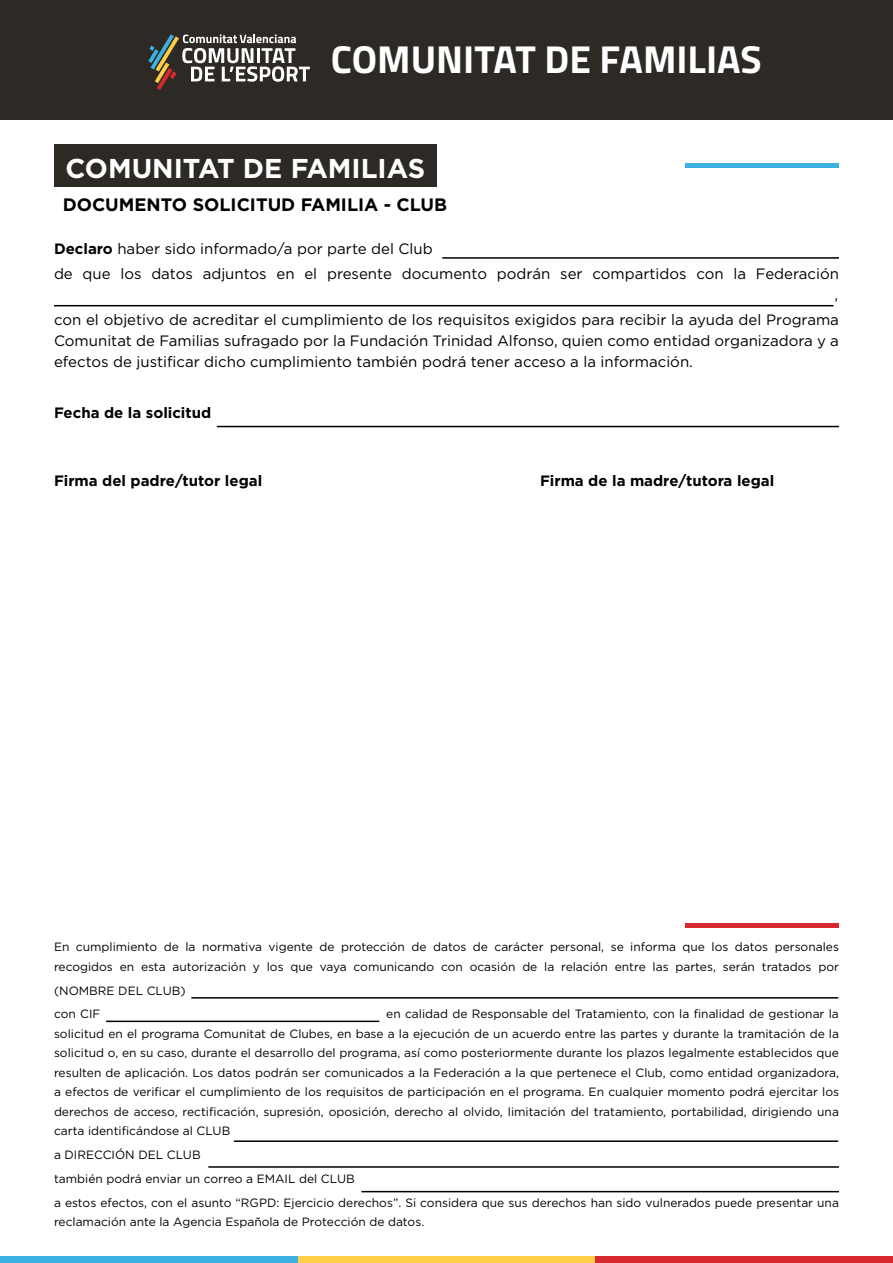
<style>
.page{position:relative;width:893px;height:1263px;background:#fff}
.page>*{position:absolute;margin:0;border:0;box-sizing:border-box;transform-origin:0 0}
.t1{font:700 39px "Titillium Web";color:#fff}
.t2{font:700 27.15px "Gotham";color:#fff}
.t3{font:700 18px "Gotham";color:#000}
.t4{font:15px/25.2px "Gotham";color:#000}
.t5{font:700 15px "Gotham";color:#000}
.t6{font:12px/19.5px "Gotham";color:#000}
.s1{font-weight:700}
</style>
<div class="page">
<div style="left:0;top:1256px;width:298px;height:7px;background:#3db1e2"></div>
<div style="left:298px;top:1256px;width:297px;height:7px;background:#fecf47"></div>
<div style="left:595px;top:1256px;width:298px;height:7px;background:#d82930"></div>
<div style="left:0;top:0;width:893px;height:119px;background:#2d2a26"></div>
<svg style="left:148px;top:34px;width:162px;height:56px"></svg>
<hr style="left:686px;top:163px;width:153px;height:4px;background:#3db1e2">
<hr style="left:686px;top:923px;width:153px;height:4px;background:#d82930">
<div style="left:54px;top:144px;width:382px;height:43px;background:#2d2a26"></div>
<hr style="left:442px;top:257px;width:397px;height:2px;background:#000">
<hr style="left:54px;top:305px;width:779px;height:1px;background:#000">
<hr style="left:217px;top:426px;width:622px;height:1px;background:#000">
<hr style="left:191px;top:997px;width:647px;height:1px;background:#000">
<hr style="left:106px;top:1020px;width:273px;height:2px;background:#000">
<hr style="left:234px;top:1140px;width:604px;height:2px;background:#000">
<hr style="left:208px;top:1166px;width:631px;height:2px;background:#000">
<hr style="left:361px;top:1191px;width:478px;height:1px;background:#000">
<h1 class="t1" style="left:331px;top:30px;width:432px">COMUNITAT DE FAMILIAS</h1>
<h2 class="t2" style="left:65px;top:153px;width:361px">COMUNITAT DE FAMILIAS</h2>
<h3 class="t3" style="left:63px;top:194px;width:386px">DOCUMENTO SOLICITUD FAMILIA - CLUB</h3>
<p class="t4" style="left:54px;top:235px;width:786px"><span class="s1">Declaro</span> haber sido informado/a por parte del Club<br>de que los datos adjuntos en el presente documento podrán ser compartidos con la Federación</p>
<p class="t4" style="left:54px;top:282px;width:786px;text-align:right">,<br>con el objetivo de acreditar el cumplimiento de los requisitos exigidos para recibir la ayuda del Programa</p>
<p class="t4" style="left:54px;top:330px;width:786px;line-height:21px">Comunitat de Familias sufragado por la Fundación Trinidad Alfonso, quien como entidad organizadora y a efectos de justificar dicho cumplimiento también podrá tener acceso a la información.</p>
<p class="t5" style="left:54px;top:404px;width:159px">Fecha de la solicitud</p>
<p class="t5" style="left:54px;top:472px;width:210px">Firma del padre/tutor legal</p>
<p class="t5" style="left:540px;top:472px;width:236px">Firma de la madre/tutora legal</p>
<p class="t6" style="left:54px;top:937px;width:786px">En cumplimiento de la normativa vigente de protección de datos de carácter personal, se informa que los datos personales recogidos en esta autorización y los que vaya comunicando con ocasión de la relación entre las partes, serán tratados por</p>
<p class="t6" style="left:54px;top:978px;width:133px;line-height:23.7px">(NOMBRE DEL CLUB) con CIF</p>
<p class="t6" style="left:54px;top:1004px;width:787px;text-align:justify;text-indent:332px">en calidad de Responsable del Tratamiento, con la finalidad de gestionar la solicitud en el programa Comunitat de Clubes, en base a la ejecución de un acuerdo entre las partes y durante la tramitación de la solicitud o, en su caso, durante el desarrollo del programa, así como posteriormente durante los plazos legalmente establecidos que resulten de aplicación. Los datos podrán ser comunicados a la Federación a la que pertenece el Club, como entidad organizadora, a efectos de verificar el cumplimiento de los requisitos de participación en el programa. En cualquier momento podrá ejercitar los derechos de acceso, rectificación, supresión, oposición, derecho al olvido, limitación del tratamiento, portabilidad, dirigiendo una carta identificándose al CLUB</p>
<p class="t6" style="left:54px;top:1143px;width:786px;line-height:23.7px">a DIRECCIÓN DEL CLUB<br>también podrá enviar un correo a EMAIL del CLUB<br>a estos efectos, con el asunto “RGPD: Ejercicio derechos”. Si considera que sus derechos han sido vulnerados puede presentar una</p>
<p class="t6" style="left:54px;top:1212px;width:372px">reclamación ante la Agencia Española de Protección de datos.</p>
</div>
